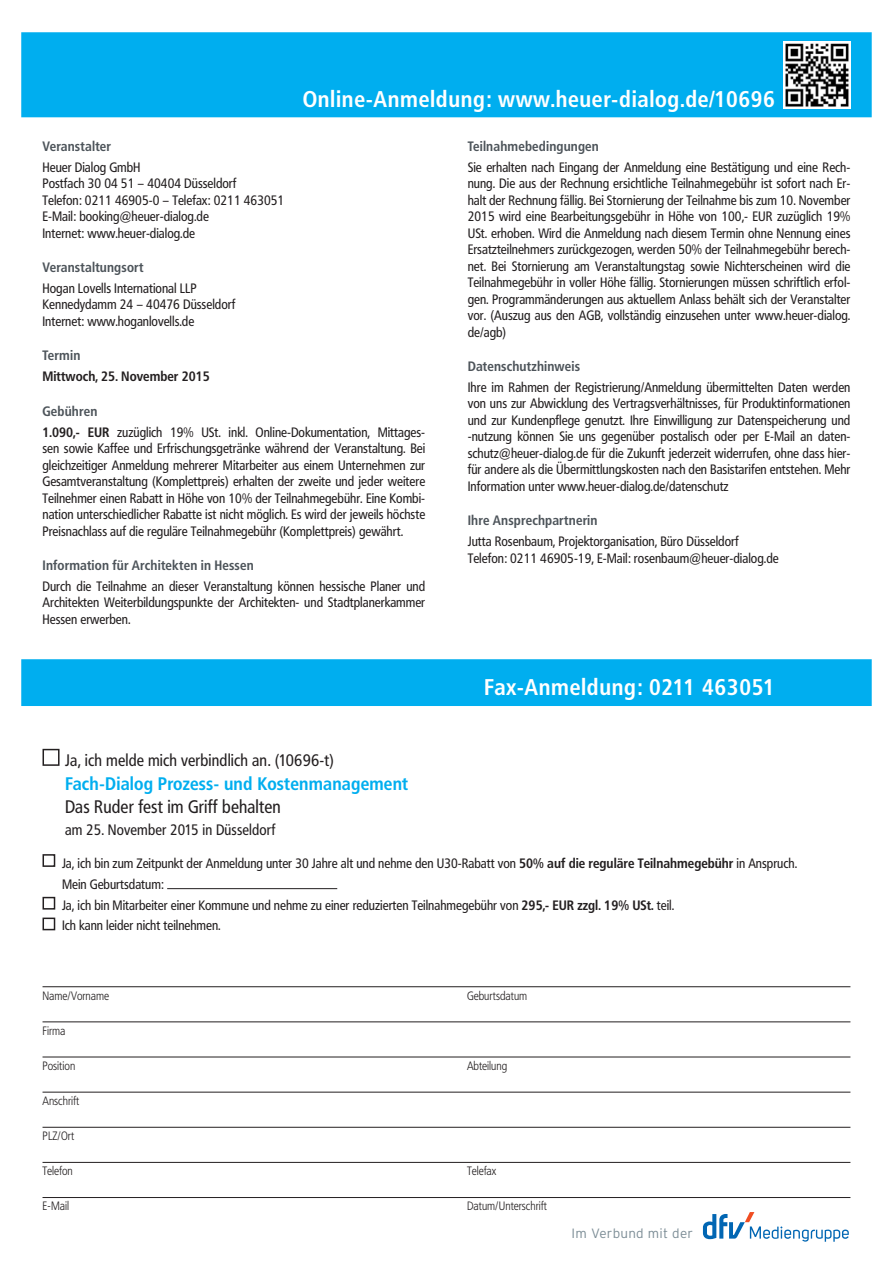
<style>
.page{position:relative;width:893px;height:1263px;background:#fff}
.page>*{position:absolute;margin:0;border:0;box-sizing:border-box;transform-origin:0 0}
.t1{font:700 22.5px "Frutiger Condensed BQ";letter-spacing:.03em;color:#fff}
.t2{font:700 18px "Frutiger Condensed BQ";letter-spacing:.01em;color:#00aeef}
.t3{font:18px "Frutiger Condensed BQ";letter-spacing:.01em;color:#231f20}
.t4{font:16.5px "Frutiger Condensed BQ";letter-spacing:.01em;color:#231f20}
.t5{font:15px "Frutiger Condensed BQ";letter-spacing:.01em;color:#231f20}
.t6{font:13.5px/16.5px "Frutiger Condensed BQ";color:#231f20}
.t7{font:700 13.5px "Frutiger Condensed BQ";letter-spacing:.01em;color:#4d545a}
.t8{font:700 13.5px "Frutiger Condensed BQ";color:#231f20}
.t9{font:300 13.5px "Interstate Plus";letter-spacing:.02em;color:#7b8c95}
.t10{font:300 12px "Frutiger Condensed BQ";color:#231f20}
.s1{font-weight:700;color:#4d545a}
.s2{font-weight:700}
</style>
<div class="page">
<hr style="left:43px;top:986px;width:807px;height:1px;background:#231f20">
<hr style="left:43px;top:1021px;width:807px;height:1px;background:#231f20">
<hr style="left:43px;top:1057px;width:807px;height:1px;background:#231f20">
<hr style="left:43px;top:1092px;width:807px;height:1px;background:#231f20">
<hr style="left:43px;top:1127px;width:807px;height:1px;background:#231f20">
<hr style="left:43px;top:1162px;width:807px;height:1px;background:#231f20">
<hr style="left:43px;top:1197px;width:807px;height:1px;background:#231f20">
<div style="left:43px;top:854px;width:12px;height:13px;border:2px solid #231f20"></div>
<hr style="left:167px;top:888px;width:170px;height:1px;background:#231f20">
<div style="left:43px;top:897px;width:12px;height:12px;border:2px solid #231f20"></div>
<div style="left:43px;top:917px;width:12px;height:13px;border:2px solid #231f20"></div>
<div style="left:43px;top:749px;width:17px;height:17px;border:2px solid #231f20"></div>
<svg style="left:703px;top:1212px;width:146px;height:30px"></svg>
<div style="left:22px;top:33px;width:849px;height:84px;background:#00aeef"></div>
<div style="left:21px;top:32px;width:851px;height:85px;border:2px solid #00aeef"></div>
<div style="left:22px;top:660px;width:849px;height:45px;background:#00aeef"></div>
<div style="left:21px;top:659px;width:851px;height:47px;border:2px solid #00aeef"></div>
<img style="left:783px;top:41px;width:67px;height:67px">
<h1 class="t1" style="left:303px;top:85px;width:474px">Online-Anmeldung: www.heuer-dialog.de/10696</h1>
<p class="t7" style="left:43px;top:138px;width:70px">Veranstalter</p>
<p class="t6" style="left:43px;top:159px;width:243px">Heuer Dialog GmbH<br>Postfach 30 04 51 – 40404 Düsseldorf<br>Telefon: 0211 46905-0 – Telefax: 0211 463051<br>E-Mail: booking@heuer-dialog.de<br>Internet: www.heuer-dialog.de</p>
<p class="t7" style="left:43px;top:259px;width:103px">Veranstaltungsort</p>
<p class="t6" style="left:43px;top:280px;width:194px">Hogan Lovells International LLP<br>Kennedydamm 24 – 40476 Düsseldorf<br>Internet: www.hoganlovells.de</p>
<p class="t7" style="left:43px;top:347px;width:39px">Termin</p>
<p class="t8" style="left:43px;top:368px;width:169px">Mittwoch, 25. November 2015</p>
<p class="t6" style="left:43px;top:401px;width:384px;line-height:20.7px"><span class="s1">Gebühren<br></span><span class="s2">1.090,- EUR</span> zuzüglich 19% USt. inkl. Online-Dokumentation, Mittages-</p>
<p class="t6" style="left:43px;top:440px;width:384px;text-align:justify">sen sowie Kaffee und Erfrischungsgetränke während der Veranstaltung. Bei gleichzeitiger Anmeldung mehrerer Mitarbeiter aus einem Unternehmen zur Gesamtveranstaltung (Komplettpreis) erhalten der zweite und jeder weitere Teilnehmer einen Rabatt in Höhe von 10% der Teilnahmegebühr. Eine Kombi&shy;nation unterschiedlicher Rabatte ist nicht möglich. Es wird der jeweils höchste Preisnachlass auf die reguläre Teilnahmegebühr (Komplettpreis) gewährt.</p>
<p class="t7" style="left:43px;top:557px;width:213px">Information für Architekten in Hessen</p>
<p class="t6" style="left:43px;top:578px;width:384px;text-align:justify">Durch die Teilnahme an dieser Veranstaltung können hessische Planer und Architekten Weiterbildungspunkte der Architekten- und Stadtplanerkammer Hessen erwerben.</p>
<p class="t4" style="left:65px;top:750px;width:270px">Ja, ich melde mich verbindlich an. (10696-t)</p>
<h2 class="t2" style="left:65px;top:772px;width:345px">Fach-Dialog Prozess- und Kostenmanagement</h2>
<h2 class="t3" style="left:65px;top:796px;width:217px">Das Ruder fest im Griff behalten</h2>
<p class="t5" style="left:65px;top:820px;width:212px">am 25. November 2015 in Düsseldorf</p>
<p class="t7" style="left:468px;top:138px;width:133px">Teilnahmebedingungen</p>
<p class="t6" style="left:468px;top:159px;width:384px;text-align:justify">Sie erhalten nach Eingang der Anmeldung eine Bestätigung und eine Rech&shy;nung. Die aus der Rechnung ersichtliche Teilnahmegebühr ist sofort nach Er&shy;halt der Rechnung fällig. Bei Stornierung der Teilnahme bis zum 10. November 2015 wird eine Bearbeitungsgebühr in Höhe von 100,- EUR zuzüglich 19% USt. erhoben. Wird die Anmeldung nach diesem Termin ohne Nennung eines Ersatzteilnehmers zurückgezogen, werden 50% der Teilnahmegebühr berech&shy;net. Bei Stornierung am Veranstaltungstag sowie Nichterscheinen wird die Teilnahmegebühr in voller Höhe fällig. Stornierungen müssen schriftlich erfol&shy;gen. Programmänderungen aus aktuellem Anlass behält sich der Veranstalter vor. (Auszug aus den AGB, vollständig einzusehen unter www.heuer-dialog. de/agb)</p>
<p class="t7" style="left:468px;top:358px;width:114px">Datenschutzhinweis</p>
<p class="t6" style="left:468px;top:379px;width:384px;text-align:justify">Ihre im Rahmen der Registrierung/Anmeldung übermittelten Daten werden von uns zur Abwicklung des Vertragsverhältnisses, für Produktinformationen und zur Kundenpflege genutzt. Ihre Einwilligung zur Datenspeicherung und -nutzung können Sie uns gegenüber postalisch oder per E-Mail an daten&shy;schutz@heuer-dialog.de für die Zukunft jederzeit widerrufen, ohne dass hier&shy;für andere als die Übermittlungskosten nach den Basistarifen entstehen. Mehr Information unter www.heuer-dialog.de/datenschutz</p>
<p class="t7" style="left:468px;top:512px;width:131px">Ihre Ansprechpartnerin</p>
<p class="t6" style="left:468px;top:533px;width:312px">Jutta Rosenbaum, Projektorganisation, Büro Düsseldorf<br>Telefon: 0211 46905-19, E-Mail: rosenbaum@heuer-dialog.de</p>
<h1 class="t1" style="left:484px;top:673px;width:292px">Fax-Anmeldung: 0211 463051</h1>
<p class="t6" style="left:62px;top:853px;width:737px;line-height:20.7px">Ja, ich bin zum Zeitpunkt der Anmeldung unter 30 Jahre alt und nehme den U30-Rabatt von <span class="s2">50% auf die reguläre Teilnahmegebühr</span> in Anspruch.<br>Mein Geburtsdatum:<br>Ja, ich bin Mitarbeiter einer Kommune und nehme zu einer reduzierten Teilnahmegebühr von <span class="s2">295,- EUR zzgl. 19% USt.</span> teil.<br>Ich kann leider nicht teilnehmen.</p>
<p class="t10" style="left:43px;top:988px;width:68px">Name/Vorname</p>
<p class="t10" style="left:467px;top:988px;width:62px">Geburtsdatum</p>
<p class="t10" style="left:43px;top:1023px;width:24px">Firma</p>
<p class="t10" style="left:43px;top:1059px;width:34px">Position</p>
<p class="t10" style="left:467px;top:1059px;width:42px">Abteilung</p>
<p class="t10" style="left:43px;top:1094px;width:38px">Anschrift</p>
<p class="t10" style="left:43px;top:1129px;width:33px">PLZ/Ort</p>
<p class="t10" style="left:43px;top:1164px;width:32px">Telefon</p>
<p class="t10" style="left:467px;top:1164px;width:31px">Telefax</p>
<p class="t10" style="left:43px;top:1199px;width:28px">E-Mail</p>
<p class="t10" style="left:467px;top:1199px;width:81px">Datum/Unterschrift</p>
<p class="t9" style="left:572px;top:1226px;width:123px">Im Verbund mit der</p>
</div>
